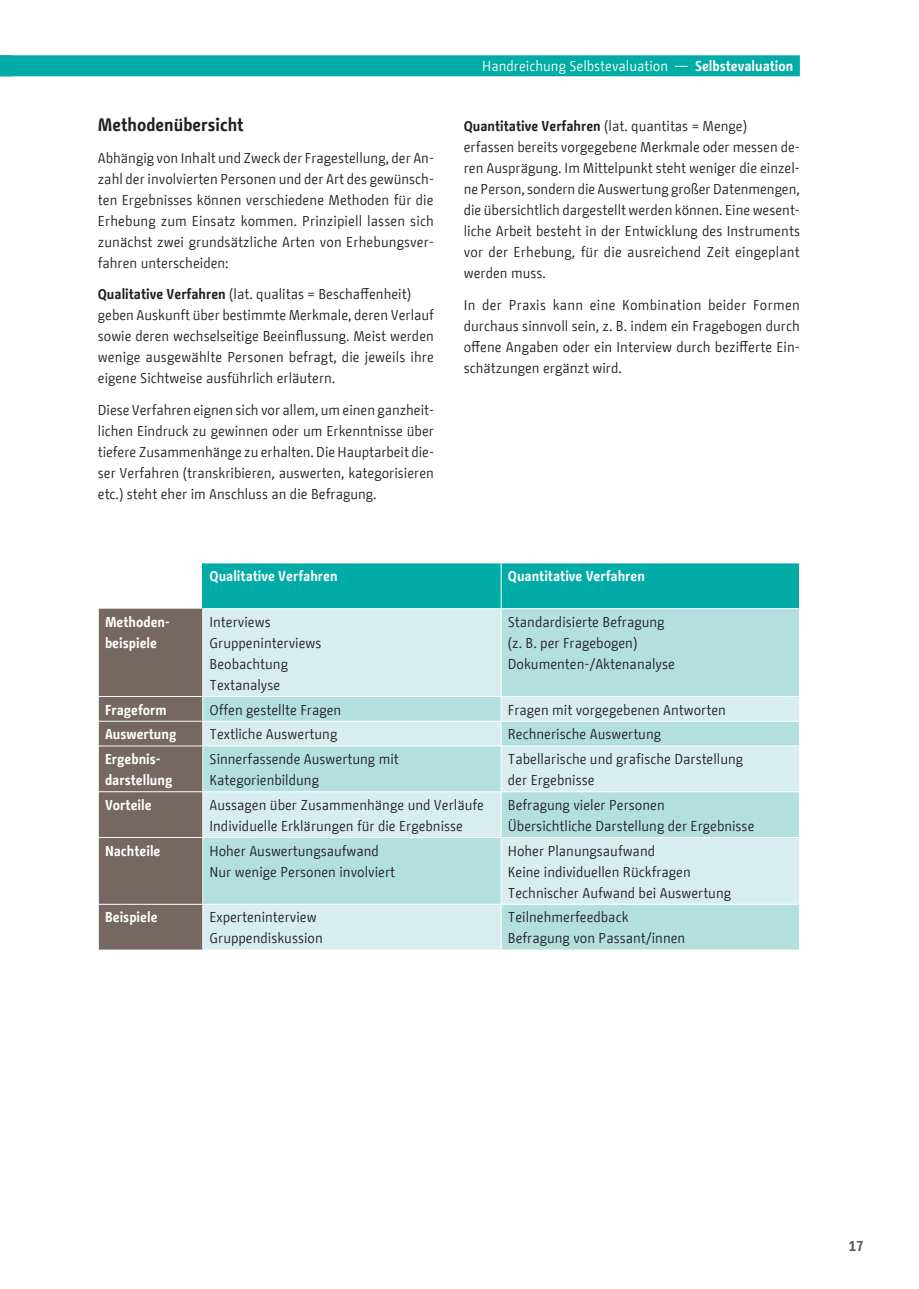
<style>
.page{position:relative;width:919px;height:1289px;background:#fff}
.page>*{position:absolute;margin:0;border:0;box-sizing:border-box;transform-origin:0 0}
.t1{font:700 18px "BMF Change";color:#231f20}
.t2{font:14.25px/21px "BMF Change";color:#231f20}
.t3{font:700 14.25px/21px "BMF Change";color:#fff}
.t4{font:14.25px "BMF Change";color:#fff}
.t5{font:700 14.25px "BMF Change";color:#57585a}
.s1{font-weight:700}
</style>
<div class="page">
<div style="left:0;top:55px;width:789px;height:21px;background:#00aca5"></div>
<div style="left:203px;top:563px;width:298px;height:45px;background:#00aca5"></div>
<div style="left:501px;top:563px;width:298px;height:45px;background:#00aca5"></div>
<svg style="left:203px;top:609px;width:596px;height:340px;background:#c6e6e6"></svg>
<hr style="left:500px;top:609px;width:1px;height:87px;background:#fff">
<hr style="left:500px;top:563px;width:1px;height:45px;background:#fff">
<hr style="left:203px;top:696px;width:298px;height:1px;background:#fff">
<div style="left:98px;top:608px;width:105px;height:342px;background:#766762"></div>
<hr style="left:203px;top:720px;width:298px;height:1px;background:#fff">
<hr style="left:501px;top:696px;width:298px;height:1px;background:#fff">
<hr style="left:501px;top:720px;width:298px;height:1px;background:#fff">
<svg style="left:500px;top:697px;width:1px;height:48px"></svg>
<hr style="left:501px;top:745px;width:298px;height:1px;background:#fff">
<hr style="left:501px;top:791px;width:298px;height:1px;background:#fff">
<hr style="left:500px;top:792px;width:1px;height:45px;background:#fff">
<hr style="left:501px;top:837px;width:298px;height:1px;background:#fff">
<hr style="left:203px;top:745px;width:298px;height:1px;background:#fff">
<hr style="left:500px;top:746px;width:1px;height:45px;background:#fff">
<hr style="left:203px;top:791px;width:298px;height:1px;background:#fff">
<hr style="left:98px;top:745px;width:105px;height:1px;background:#fff">
<hr style="left:98px;top:746px;width:1px;height:45px;background:#fff">
<hr style="left:202px;top:746px;width:1px;height:45px;background:#fff">
<hr style="left:98px;top:791px;width:105px;height:1px;background:#fff">
<hr style="left:203px;top:837px;width:298px;height:1px;background:#fff">
<hr style="left:500px;top:838px;width:1px;height:65px;background:#fff">
<hr style="left:98px;top:837px;width:105px;height:1px;background:#fff">
<hr style="left:98px;top:838px;width:1px;height:65px;background:#fff">
<hr style="left:202px;top:838px;width:1px;height:65px;background:#fff">
<hr style="left:98px;top:903px;width:105px;height:1px;background:#fff">
<hr style="left:501px;top:903px;width:298px;height:1px;background:#fff">
<hr style="left:203px;top:903px;width:298px;height:1px;background:#fff">
<hr style="left:202px;top:904px;width:1px;height:45px;background:#fff">
<hr style="left:500px;top:904px;width:1px;height:45px;background:#fff">
<p class="t1" style="left:98px;top:112px;width:147px">Methodenübersicht</p>
<p class="t2" style="left:98px;top:147px;width:338px;text-align:justify">Abhängig von Inhalt und Zweck der Fragestellung, der An&shy;zahl der involvierten Personen und der Art des gewünsch&shy;ten Ergebnisses können verschiedene Methoden für die Erhebung zum Einsatz kommen. Prinzipiell lassen sich zunächst zwei grundsätzliche Arten von Erhebungsver&shy;fahren unterscheiden:</p>
<p class="t2" style="left:98px;top:284px;width:338px"><span class="s1">Qualitative Verfahren</span> (lat. qualitas = Beschaffenheit) geben Auskunft über bestimmte Merkmale, deren Verlauf sowie deren wechselseitige Beeinflussung. Meist werden wenige ausgewählte Personen befragt, die jeweils ihre eigene Sichtweise ausführlich erläutern.</p>
<p class="t2" style="left:98px;top:399px;width:337px;text-align:justify">Diese Verfahren eignen sich vor allem, um einen ganzheit&shy;lichen Eindruck zu gewinnen oder um Erkenntnisse über tiefere Zusammenhänge zu erhalten. Die Hauptarbeit die&shy;ser Verfahren (transkribieren, auswerten, kategorisieren etc.) steht eher im Anschluss an die Befragung.</p>
<p class="t4" style="left:482px;top:56px;width:313px">Handreichung Selbstevaluation — <span class="s1">Selbstevaluation</span></p>
<p class="t2" style="left:463px;top:116px;width:338px"><span class="s1">Quantitative Verfahren</span> (lat. quantitas = Menge) erfassen bereits vorgegebene Merkmale oder messen de&shy;ren Ausprägung. Im Mittelpunkt steht weniger die einzel&shy;ne Person, sondern die Auswertung großer Datenmengen, die übersichtlich dargestellt werden können. Eine wesent&shy;liche Arbeit besteht in der Entwicklung des Instruments vor der Erhebung, für die ausreichend Zeit eingeplant werden muss.</p>
<p class="t2" style="left:463px;top:294px;width:337px;text-align:justify">In der Praxis kann eine Kombination beider Formen durchaus sinnvoll sein, z. B. indem ein Fragebogen durch offene Angaben oder ein Interview durch bezifferte Ein&shy;schätzungen ergänzt wird.</p>
<p class="t3" style="left:209px;top:565px;width:129px">Qualitative Verfahren</p>
<p class="t3" style="left:508px;top:565px;width:139px">Quantitative Verfahren</p>
<p class="t3" style="left:105px;top:611px;width:67px">Methoden&shy;beispiele</p>
<p class="t2" style="left:209px;top:611px;width:113px">Interviews<br>Gruppeninterviews<br>Beobachtung<br>Textanalyse</p>
<p class="t2" style="left:508px;top:611px;width:169px">Standardisierte Befragung (z. B. per Fragebogen)<br>Dokumenten-/Aktenanalyse</p>
<p class="t3" style="left:105px;top:699px;width:63px">Frageform</p>
<p class="t2" style="left:209px;top:699px;width:133px">Offen gestellte Fragen</p>
<p class="t2" style="left:508px;top:699px;width:219px">Fragen mit vorgegebenen Antworten</p>
<p class="t3" style="left:105px;top:724px;width:73px">Auswertung</p>
<p class="t2" style="left:209px;top:723px;width:129px">Textliche Auswertung</p>
<p class="t2" style="left:508px;top:723px;width:155px">Rechnerische Auswertung</p>
<p class="t3" style="left:105px;top:748px;width:69px">Ergebnis&shy;darstellung</p>
<p class="t2" style="left:209px;top:748px;width:191px">Sinnerfassende Auswertung mit<br>Kategorienbildung</p>
<p class="t2" style="left:508px;top:748px;width:237px">Tabellarische und grafische Darstellung der Ergebnisse</p>
<p class="t3" style="left:105px;top:794px;width:48px">Vorteile</p>
<p class="t2" style="left:209px;top:794px;width:276px">Aussagen über Zusammenhänge und Verläufe<br>Individuelle Erklärungen für die Ergebnisse</p>
<p class="t2" style="left:508px;top:794px;width:248px">Befragung vieler Personen<br>Übersichtliche Darstellung der Ergebnisse</p>
<p class="t3" style="left:105px;top:840px;width:57px">Nachteile</p>
<p class="t2" style="left:209px;top:840px;width:187px">Hoher Auswertungsaufwand<br>Nur wenige Personen involviert</p>
<p class="t2" style="left:508px;top:840px;width:225px">Hoher Planungsaufwand<br>Keine individuellen Rückfragen<br>Technischer Aufwand bei Auswertung</p>
<p class="t3" style="left:105px;top:907px;width:54px">Beispiele</p>
<p class="t2" style="left:209px;top:907px;width:115px">Experteninterview<br>Gruppendiskussion</p>
<p class="t2" style="left:508px;top:907px;width:179px">Teilnehmerfeedback<br>Befragung von Passant/innen</p>
<p class="t5" style="left:848px;top:1235px;width:16px">17</p>
</div>
